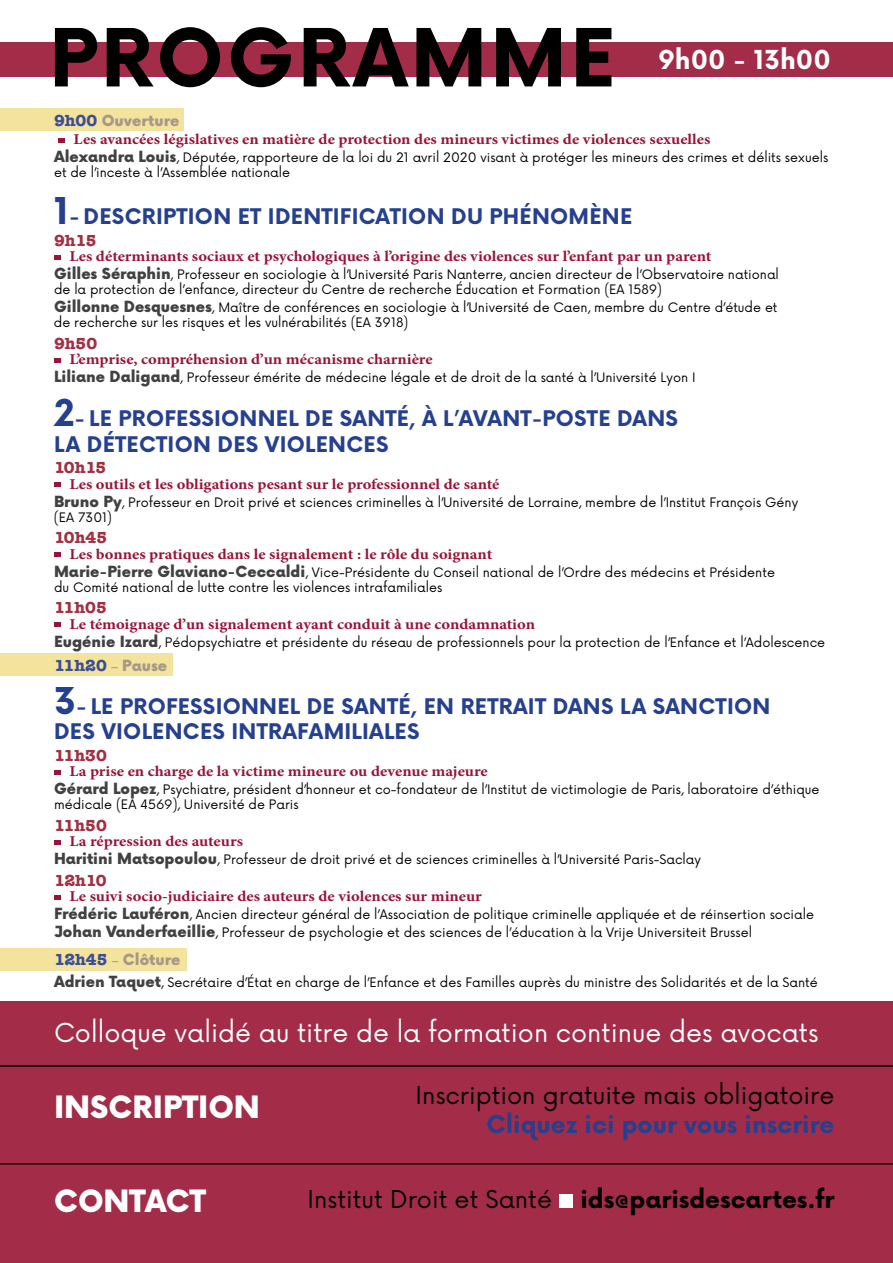
<style>
.page{position:relative;width:893px;height:1263px;background:#fff}
.page>*{position:absolute;margin:0;border:0;box-sizing:border-box;transform-origin:0 0}
.t1{font:700 78px "Now";letter-spacing:.04em;color:#000}
.t2{font:900 30px "Now";color:#fff}
.t3{font:25.5px "Now";color:#fff}
.t4{font:700 25.5px "Now";color:#fff}
.t5{font:700 24px "Now";color:#000}
.t6{font:24px "Now";color:#000}
.t7{font:700 24px "Now";color:#25408f}
.t8{font:700 21px "Now";letter-spacing:.01em;color:#25408f}
.t9{font:700 16.5px "American Typewriter";color:#a13041}
.t10{font:700 16.5px "American Typewriter";color:#3b4d96}
.t11{font:700 15px "Minion Pro";color:#991436;scale:1.1 1}
.t12{font:900 15px "Now";color:#a69888}
.t13{font:12.75px/15px "Now";color:#000}
.s1{font-family:"American Typewriter";font-weight:700;font-size:16.5px;color:#3b4d96}
.s2{font-weight:900;font-size:15px;color:#414042}
.s3{font-size:36px}
.s4{font-family:"Now";font-weight:400;font-size:12.75px;color:#a69888}
.s5{font-family:"Now";font-weight:900;font-size:15px;color:#a69888}
.s6{font-weight:400;font-size:12.75px}
.s7{font-weight:400}
</style>
<div class="page">
<div style="left:0;top:948px;width:187px;height:23px;background:#f3e39c"></div>
<div style="left:0;top:653px;width:173px;height:23px;background:#f3e39c"></div>
<div style="left:0;top:108px;width:184px;height:23px;background:#f3e39c"></div>
<div style="left:0;top:43px;width:893px;height:34px;background:#a32c49"></div>
<div style="left:0;top:1001px;width:893px;height:262px;background:#a32c49"></div>
<hr style="left:0;top:1065px;width:893px;height:2px;background:#000">
<hr style="left:0;top:1163px;width:893px;height:1px;background:#000">
<div style="left:559px;top:1194px;width:14px;height:14px;background:#fff"></div>
<svg style="left:58px;top:138px;width:7px;height:4px"></svg>
<svg style="left:54px;top:255px;width:7px;height:5px"></svg>
<svg style="left:54px;top:359px;width:7px;height:4px"></svg>
<svg style="left:54px;top:483px;width:7px;height:4px"></svg>
<svg style="left:54px;top:553px;width:7px;height:4px"></svg>
<svg style="left:54px;top:623px;width:7px;height:4px"></svg>
<svg style="left:54px;top:771px;width:7px;height:4px"></svg>
<svg style="left:54px;top:841px;width:7px;height:4px"></svg>
<svg style="left:54px;top:896px;width:7px;height:4px"></svg>
<h1 class="t1" style="left:49px;top:0;width:557px">PROG RAMME</h1>
<h3 class="t4" style="left:658px;top:40px;width:174px">9H00 - 13H00</h3>
<p class="t12" style="left:54px;top:110px;width:127px"><span class="s1">9h00</span> Ouverture</p>
<p class="t11" style="left:73px;top:128px;width:581px">Les avancées législatives en matière de protection des mineurs victimes de violences sexuelles</p>
<p class="t13" style="left:54px;top:149px;width:776px"><span class="s2">Alexandra Louis</span>, Députée, rapporteure de la loi du 21 avril 2020 visant à protéger les mineurs des crimes et délits sexuels et de l’inceste à l’Assemblée nationale</p>
<h3 class="t8" style="left:54px;top:201px;width:237px"><span class="s3">1</span>- DESCRIPTION ET IDENT</h3>
<h3 class="t8" style="left:333px;top:201px;width:41px">IFICAT</h3>
<h3 class="t8" style="left:401px;top:201px;width:216px">ION DU PHÉNOMÈNE</h3>
<p class="t9" style="left:54px;top:226px;width:44px">9h15</p>
<p class="t11" style="left:69px;top:246px;width:585px">Les déterminants sociaux et psychologiques à l’origine des violences sur l’enfant par un parent</p>
<p class="t13" style="left:54px;top:266px;width:726px"><span class="s2">Gilles Séraphin</span>, Professeur en sociologie à l’Université Paris Nanterre, ancien directeur de l’Observatoire national de la protection de l’enfance, directeur du Centre de recherche Éducation et Formation (EA 1589)</p>
<p class="t13" style="left:54px;top:299px;width:725px"><span class="s2">Gillonne Desquesnes</span>, Maître de conférences en sociologie à l’Université de Caen, membre du Centre d’étude et de recherche sur les risques et les vulnérabilités (EA 3918)</p>
<p class="t9" style="left:54px;top:329px;width:45px">9h50</p>
<p class="t11" style="left:69px;top:349px;width:332px">L’emprise, compréhension d’un mécanisme charnière</p>
<p class="t13" style="left:54px;top:369px;width:643px"><span class="s2">Liliane Daligand</span>, Professeur émérite de médecine légale et de droit de la santé à l’Université Lyon I</p>
<h3 class="t8" style="left:54px;top:403px;width:107px"><span class="s3">2</span>- LE PROFE</h3>
<h3 class="t8" style="left:189px;top:403px;width:49px">SSIONNEL</h3>
<h3 class="t8" style="left:305px;top:403px;width:64px">DE SANT</h3>
<h3 class="t8" style="left:397px;top:403px;width:78px">É, À L’AVANT</h3>
<h3 class="t8" style="left:532px;top:403px;width:102px">-POSTE DAN</h3>
<h3 class="t8" style="left:665px;top:403px;width:14px">S</h3>
<h3 class="t8" style="left:54px;top:428px;width:76px">LA DÉTECT</h3>
<h3 class="t8" style="left:168px;top:428px;width:135px">ION DES VIOLENCE</h3>
<h3 class="t8" style="left:376px;top:428px;width:14px">S</h3>
<p class="t9" style="left:54px;top:453px;width:54px">10h15</p>
<p class="t11" style="left:69px;top:473px;width:393px">Les outils et les obligations pesant sur le professionnel de santé</p>
<p class="t13" style="left:54px;top:493px;width:746px"><span class="s2">Bruno Py</span>, Professeur en Droit privé et sciences criminelles à l’Université de Lorraine, membre de l’Institut François Gény (EA 7301)</p>
<p class="t9" style="left:54px;top:523px;width:55px">10h45</p>
<p class="t11" style="left:69px;top:543px;width:386px">Les bonnes pratiques dans le signalement : le rôle du soignant</p>
<p class="t13" style="left:54px;top:563px;width:722px"><span class="s2">Marie-Pierre Glaviano-Ceccaldi</span>, Vice-Présidente du Conseil national de l’Ordre des médecins et Présidente du Comité national de lutte contre les violences intrafamiliales</p>
<p class="t9" style="left:54px;top:593px;width:54px">11h05</p>
<p class="t11" style="left:69px;top:613px;width:425px">Le témoignage d’un signalement ayant conduit à une condamnation</p>
<p class="t13" style="left:54px;top:633px;width:773px"><span class="s2">Eugénie Izard</span>, Pédopsychiatre et présidente du réseau de professionnels pour la protection de l’Enfance et l’Adolescence</p>
<p class="t10" style="left:54px;top:651px;width:115px">11h20 <span class="s4">–</span> <span class="s5">Pause</span></p>
<h3 class="t8" style="left:54px;top:691px;width:109px"><span class="s3">3</span>- LE PROFE</h3>
<h3 class="t8" style="left:190px;top:691px;width:49px">SSIONNEL</h3>
<h3 class="t8" style="left:307px;top:691px;width:64px">DE SANT</h3>
<h3 class="t8" style="left:398px;top:691px;width:171px">É, EN RETRAIT DAN</h3>
<h3 class="t8" style="left:601px;top:691px;width:81px">S LA SANCT</h3>
<h3 class="t8" style="left:727px;top:691px;width:25px">ION</h3>
<h3 class="t8" style="left:54px;top:716px;width:85px">DES VIOLENCE</h3>
<h3 class="t8" style="left:213px;top:716px;width:85px">S INTRAFA</h3>
<h3 class="t8" style="left:324px;top:716px;width:97px">MILIALES</h3>
<p class="t9" style="left:54px;top:741px;width:54px">11h30</p>
<p class="t11" style="left:69px;top:761px;width:382px">La prise en charge de la victime mineure ou devenue majeure</p>
<p class="t13" style="left:54px;top:781px;width:767px"><span class="s2">Gérard Lopez</span>, Psychiatre, président d’honneur et co-fondateur de l’Institut de victimologie de Paris, laboratoire d’éthique médicale (EA 4569), Université de Paris</p>
<p class="t9" style="left:54px;top:811px;width:54px">11h50</p>
<p class="t11" style="left:69px;top:831px;width:159px">La répression des auteurs</p>
<p class="t13" style="left:54px;top:851px;width:648px"><span class="s2">Haritini Matsopoulou</span>, Professeur de droit privé et de sciences criminelles à l’Université Paris-Saclay</p>
<p class="t9" style="left:54px;top:866px;width:54px">12h10</p>
<p class="t11" style="left:69px;top:886px;width:377px">Le suivi socio-judiciaire des auteurs de violences sur mineur</p>
<p class="t13" style="left:54px;top:905px;width:762px;line-height:18px"><span class="s2">Frédéric Lauféron</span>, Ancien directeur général de l’Association de politique criminelle appliquée et de réinsertion sociale<br><span class="s2">Johan Vanderfaeillie</span>, Professeur de psychologie et des sciences de l’éducation à la Vrije Universiteit Brussel</p>
<p class="t12" style="left:54px;top:948px;width:128px"><span class="s1">12h45</span> <span class="s6">–</span> Clôture</p>
<p class="t13" style="left:54px;top:974px;width:765px"><span class="s2">Adrien Taquet</span>, Secrétaire d’État en charge de l’Enfance et des Familles auprès du ministre des Solidarités et de la Santé</p>
<h3 class="t3" style="left:54px;top:1012px;width:766px">Colloque validé au titre de la formation continue des avocats</h3>
<h2 class="t2" style="left:54px;top:1085px;width:207px">INSCRIPTION</h2>
<h2 class="t2" style="left:54px;top:1179px;width:153px">CONTACT</h2>
<h3 class="t6" style="left:416px;top:1076px;width:420px">Inscription gratuite mais obligatoire</h3>
<h3 class="t7" style="left:486px;top:1106px;width:350px">CLIQUEZ ICI POUR VOUS INSCRIRE</h3>
<h3 class="t5" style="left:308px;top:1181px;width:528px"><span class="s7">Institut Droit et Santé</span> IDS@PARISDESCARTES.FR</h3>
</div>
